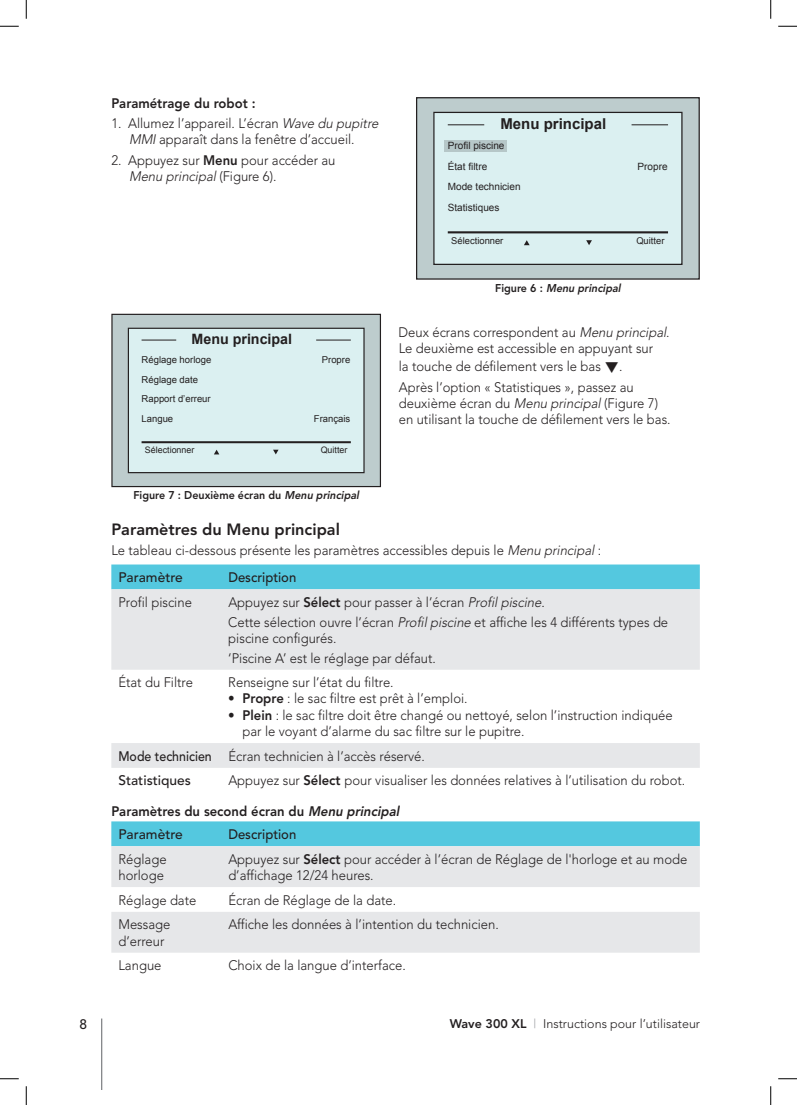
<style>
.page{position:relative;width:797px;height:1105px;background:#fff}
.page>*{position:absolute;margin:0;border:0;box-sizing:border-box;transform-origin:0 0}
.t1{font:800 16.25px "Avenir LT";color:#231f20}
.t2{font:700 15px "Arial";color:#231f20}
.t3{font:700 14.25px "Arial";color:#231f20}
.t4{font:300 13.75px/16.2px "Avenir LT";color:#231f20;scale:.95 1}
.t5{font:800 13.75px/22.5px "Avenir";color:#231f20;scale:.95 1}
.t6{font:500 13.75px "Avenir LT";color:#231f20;scale:.95 1}
.t7{font:500 13.75px "Avenir LT";color:#231f20}
.t8{font:300 12.5px "Avenir LT";color:#231f20}
.t9{font:800 11.25px "Avenir LT";color:#231f20;scale:.95 1}
.t10{font:italic 800 11.25px "Avenir LT";color:#231f20;scale:.95 1}
.t11{font:10px/20.6px "Arial";color:#231f20}
.t12{font:9.5px/19.6px "Arial";color:#231f20}
.t13{font:9.38px "Arial";color:#231f20}
.t14{font:8.88px "Arial";color:#231f20}
.s1{font-style:italic}
.s2{font-weight:800}
.s3{font-style:normal}
.s4{font-weight:500}
.s5{font-family:"Avenir";font-weight:800}
.s6{font-family:"Avenir LT";font-weight:500}
.s7{font-weight:400;color:#a8a9ad}
</style>
<div class="page">
<hr style="left:101px;top:1018px;width:1px;height:71px;background:#808285">
<div style="left:111px;top:564px;width:588px;height:25px;background:#54c8df"></div>
<svg style="left:111px;top:589px;width:588px;height:179px;fill:#e6e7e9"></svg>
<div style="left:111px;top:821px;width:588px;height:25px;background:#54c8df"></div>
<svg style="left:111px;top:846px;width:588px;height:107px;fill:#e6e7e9"></svg>
<div style="left:416px;top:98px;width:283px;height:181px;background:#bdcccd"></div>
<div style="left:416px;top:97px;width:283px;height:183px;border:1px solid #231f20"></div>
<div style="left:434px;top:112px;width:248px;height:152px;background:#dbf0f1"></div>
<div style="left:433px;top:112px;width:249px;height:153px;border:1px solid #231f20"></div>
<div style="left:444px;top:140px;width:63px;height:11px;background:#b6c7c8"></div>
<hr style="left:448px;top:231px;width:220px;height:2px;background:#231f20">
<svg style="left:586px;top:240px;width:6px;height:5px"></svg>
<svg style="left:524px;top:240px;width:5px;height:5px"></svg>
<hr style="left:448px;top:124px;width:36px;height:1px;background:#231f20">
<hr style="left:631px;top:124px;width:37px;height:1px;background:#231f20">
<div style="left:112px;top:314px;width:268px;height:173px;background:#bdcccd"></div>
<div style="left:111px;top:314px;width:270px;height:173px;border:1px solid #231f20"></div>
<div style="left:128px;top:328px;width:236px;height:145px;background:#dbf0f1"></div>
<div style="left:128px;top:328px;width:236px;height:145px;border:1px solid #231f20"></div>
<hr style="left:142px;top:441px;width:209px;height:2px;background:#231f20">
<svg style="left:273px;top:450px;width:5px;height:4px"></svg>
<svg style="left:214px;top:450px;width:5px;height:4px"></svg>
<hr style="left:142px;top:340px;width:34px;height:1px;background:#231f20">
<hr style="left:316px;top:340px;width:35px;height:1px;background:#231f20">
<svg style="left:0;top:25px;width:19px;height:2px"></svg>
<svg style="left:778px;top:25px;width:19px;height:2px"></svg>
<svg style="left:0;top:1078px;width:19px;height:1px"></svg>
<svg style="left:778px;top:1078px;width:19px;height:1px"></svg>
<svg style="left:25px;top:0;width:2px;height:19px"></svg>
<svg style="left:25px;top:1086px;width:2px;height:19px"></svg>
<svg style="left:770px;top:0;width:1px;height:19px"></svg>
<svg style="left:770px;top:1086px;width:1px;height:19px"></svg>
<p class="t5" style="left:111px;top:92px;width:153px">Paramétrage du robot :</p>
<p class="t4" style="left:129px;top:115px;width:267px;text-indent:-18px">1. Allumez l’appareil. L’écran <span class="s1">Wave du pupitre<br>MMI</span>apparaît dans la fenêtre d’accueil.</p>
<p class="t4" style="left:129px;top:152px;width:219px;text-indent:-18px">2. Appuyez sur <span class="s2">Menu</span> pour accéder au<br><span class="s1">Menu principal</span>( F i g u re 6) .</p>
<p class="t3" style="left:191px;top:330px;width:102px">Menu principal</p>
<p class="t12" style="left:142px;top:350px;width:71px">Réglage horloge</p>
<p class="t12" style="left:322px;top:350px;width:30px">Propre</p>
<p class="t12" style="left:142px;top:370px;width:71px">Réglage date<br>Rapport d’erreur<br>Langue</p>
<p class="t12" style="left:314px;top:409px;width:38px">Français</p>
<p class="t14" style="left:145px;top:444px;width:51px">Sélectionner</p>
<p class="t14" style="left:321px;top:444px;width:28px">Quitter</p>
<p class="t9" style="left:133px;top:489px;width:241px">Figure 7 : Deuxième écran du <span class="s1">Menu principal</span></p>
<p class="t2" style="left:500px;top:115px;width:107px">Menu principal</p>
<p class="t11" style="left:448px;top:135px;width:58px">Profil piscine<br>État filtre</p>
<p class="t11" style="left:448px;top:177px;width:74px">Mode technicien<br>Statistiques</p>
<p class="t13" style="left:451px;top:235px;width:54px">Sélectionner</p>
<p class="t10" style="left:495px;top:281px;width:136px"><span class="s3">F i g u re 6 :</span> Menu principal</p>
<p class="t11" style="left:637px;top:156px;width:32px">Propre</p>
<p class="t13" style="left:636px;top:235px;width:30px">Quitter</p>
<p class="t4" style="left:398px;top:324px;width:287px">Deux écrans correspondent au <span class="s1">Menu principal</span>.<br>Le deuxième est accessible en appuyant sur</p>
<p class="t4" style="left:399px;top:356px;width:249px;line-height:20.5px">la touche de défilement vers le bas ❑.<br>Après l’option « Statistiques », passez au</p>
<p class="t4" style="left:399px;top:395px;width:288px">deuxième écran du <span class="s1">Menu principal</span>(Figure 7) en utilisant la touche de défilement vers le bas.</p>
<p class="t1" style="left:111px;top:519px;width:230px">Paramètres du Menu principal</p>
<p class="t4" style="left:118px;top:537px;width:509px;line-height:26.8px;text-indent:-7px">Le tableau ci-dessous présente les paramètres accessibles depuis le <span class="s1">Menu principal</span>:<br><span class="s4">Paramètre</span></p>
<p class="t6" style="left:228px;top:569px;width:73px">Description</p>
<p class="t4" style="left:118px;top:594px;width:79px">Profil piscine</p>
<p class="t4" style="left:228px;top:592px;width:464px;line-height:19.8px">Appuyez sur <span class="s2">Sélect</span> pour passer à l’écran <span class="s1">Profilpiscine</span>.<br>Cette sélection ouvre l’écran <span class="s1">Profilpiscine</span> et affiche les 4 différents types de</p>
<p class="t4" style="left:228px;top:628px;width:220px;line-height:19.8px">piscine configurés.<br>‘Piscine A’ est le réglage par défaut.</p>
<p class="t4" style="left:118px;top:674px;width:80px">État du Filtre</p>
<p class="t4" style="left:228px;top:674px;width:175px">Renseigne sur l’état du filtre.</p>
<p class="t4" style="left:228px;top:691px;width:253px">• <span class="s5">Propre</span> : le sac filtre est prêt à l’emploi.</p>
<p class="t4" style="left:242px;top:707px;width:454px;text-indent:-14px">• <span class="s5">Plein</span> : le sac filtre doit être changé ou nettoyé, selon l’instruction indiquée par le voyant d’alarme du sac filtre sur le pupitre.</p>
<p class="t4" style="left:118px;top:743px;width:324px;line-height:24.8px"><span class="s4">Mode technicien</span> Écran technicien à l’accès réservé.<br><span class="s4">Statistiques</span></p>
<p class="t4" style="left:228px;top:772px;width:482px">Appuyez sur <span class="s2">Sélect</span> pour visualiser les données relatives à l’utilisation du robot.</p>
<p class="t5" style="left:118px;top:800px;width:300px;text-indent:-7px">Paramètres du second écran du <span class="s1">Menu principal<br></span><span class="s6">Paramètre</span></p>
<p class="t6" style="left:228px;top:826px;width:73px">Description</p>
<p class="t4" style="left:118px;top:851px;width:52px">Réglage horloge</p>
<p class="t4" style="left:228px;top:851px;width:485px">Appuyez sur <span class="s2">Sélect</span> pour accéder à l’écran de Réglage de l'horloge et au mode d’affichage 12/24 heures.</p>
<p class="t4" style="left:118px;top:892px;width:84px">Réglage date</p>
<p class="t4" style="left:228px;top:892px;width:178px">Écran de Réglage de la date.</p>
<p class="t4" style="left:118px;top:916px;width:56px">Message d’erreur</p>
<p class="t4" style="left:228px;top:916px;width:286px">Affiche les données à l’intention du technicien.</p>
<p class="t4" style="left:118px;top:957px;width:47px">Langue</p>
<p class="t4" style="left:228px;top:957px;width:188px">Choix de la langue d’interface.</p>
<p class="t7" style="left:79px;top:1016px;width:9px">8</p>
<p class="t8" style="left:450px;top:1016px;width:252px"><span class="s2">Wave 300 XL</span> <span class="s7">|</span> Instructions pour l’utilisateur</p>
</div>
